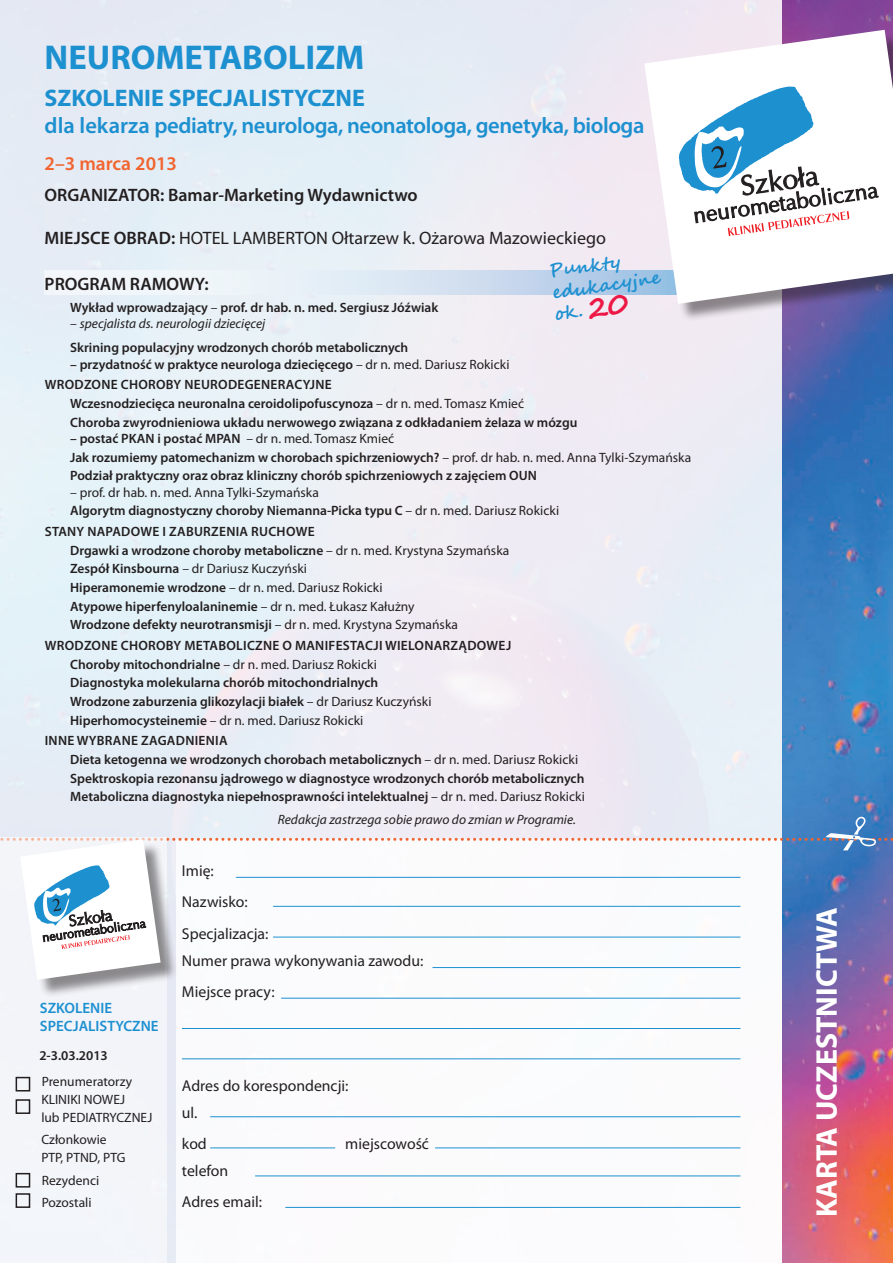
<style>
.page{position:relative;width:893px;height:1263px;background:#fff}
.page>*{position:absolute;margin:0;border:0;box-sizing:border-box;transform-origin:0 0}
.t1{font:700 34.5px "Myriad Pro";color:#1d90d0}
.t2{font:700 30px "Myriad Pro";color:#fff}
.t3{font:700 24px "Myriad Pro";color:#1d90d0}
.t4{font:600 22.5px "Myriad Pro";letter-spacing:-.02em;color:#1d90d0}
.t5{font:600 19.5px "Myriad Pro";color:#f2642f}
.t6{font:18px "Myriad Pro";color:#231f20}
.t7{font:600 18px "Myriad Pro";color:#231f20}
.t8{font:700 18px/21.6px "Segoe Script";color:#1d90d0}
.t9{font:15.75px/31.2px "Myriad Pro";color:#231f20}
.t10{font:600 15px/18px "Myriad Pro";color:#1d90d0}
.t11{font:600 13.5px/18.6px "Myriad Pro";color:#231f20}
.t12{font:13.5px/18px "Myriad Pro";color:#231f20}
.t13{font:600 13.5px "Myriad Pro";letter-spacing:.02em;color:#231f20}
.t14{font:italic 13.5px "Myriad Pro";color:#231f20}
.s1{font-weight:600}
.s2{font-size:28.35px;color:#ed1845}
.s3{font-weight:400}
.s4{font-weight:400;font-style:italic}
</style>
<div class="page">
<img style="left:781px;top:0;width:112px;height:1263px">
<div style="left:0;top:0;width:781px;height:1263px;background:#e8edf5"></div>
<svg style="left:45px;top:271px;width:599px;height:24px"></svg>
<div style="left:176px;top:839px;width:605px;height:424px;background:#fff"></div>
<hr style="left:182px;top:1058px;width:558px;height:1px;background:#1d90d0">
<hr style="left:281px;top:998px;width:459px;height:1px;background:#1d90d0">
<hr style="left:182px;top:1028px;width:558px;height:1px;background:#1d90d0">
<hr style="left:210px;top:1116px;width:530px;height:1px;background:#1d90d0">
<hr style="left:210px;top:1147px;width:125px;height:1px;background:#1d90d0">
<hr style="left:255px;top:1175px;width:485px;height:1px;background:#1d90d0">
<hr style="left:435px;top:1147px;width:305px;height:1px;background:#1d90d0">
<hr style="left:285px;top:1207px;width:455px;height:1px;background:#1d90d0">
<div style="left:0;top:838px;width:167px;height:425px;background:#f3f5f9"></div>
<div style="left:16px;top:1077px;width:14px;height:14px;border:2px solid #231f20"></div>
<div style="left:16px;top:1173px;width:14px;height:14px;border:2px solid #231f20"></div>
<div style="left:16px;top:1193px;width:14px;height:15px;border:2px solid #231f20"></div>
<div style="left:647px;top:33px;width:246px;height:289px;background:#231f20;opacity:.5"></div>
<svg style="left:644px;top:30px;width:249px;height:274px;fill:#fff"></svg>
<svg style="left:678px;top:86px;width:200px;height:150px"></svg>
<div style="left:23px;top:842px;width:156px;height:156px;background:#231f20;opacity:.5"></div>
<svg style="left:0;top:817px;width:893px;height:163px"></svg>
<div style="left:16px;top:1099px;width:14px;height:15px;border:2px solid #231f20"></div>
<h1 class="t1" style="left:45px;top:35px;width:321px">NEUROMETABOLIZM</h1>
<h3 class="t3" style="left:45px;top:83px;width:322px">SZKOLENIE SPECJALISTYCZNE</h3>
<h3 class="t4" style="left:45px;top:112px;width:601px">dla lekarza pediatry, neurologa, neonatologa, genetyka, biologa</h3>
<h3 class="t5" style="left:45px;top:151px;width:134px">2–3 marca 2013</h3>
<h3 class="t7" style="left:45px;top:183px;width:375px">ORGANIZATOR: Bamar-Marketing Wydawnictwo</h3>
<h3 class="t6" style="left:45px;top:227px;width:563px"><span class="s1">MIEJSCE OBRAD:</span> HOTEL LAMBERTON Ołtarzew k. Ożarowa Mazowieckiego</h3>
<h3 class="t8" style="left:548px;top:261px;width:111px;rotate:-8deg">Punkty edukacyjne ok. <span class="s2">20</span></h3>
<h3 class="t7" style="left:45px;top:272px;width:166px">PROGRAM RAMOWY:</h3>
<p class="t11" style="left:70px;top:298px;width:370px">Wykład wprowadzający <span class="s3">–</span> prof. dr hab. n. med. Sergiusz Jóźwiak</p>
<p class="t11" style="left:70px;top:312px;width:340px;line-height:23.7px"><span class="s3">–</span> <span class="s4">specjalista ds. neurologii dziecięcej<br></span>Skrining populacyjny wrodzonych chorób metabolicznych</p>
<p class="t11" style="left:45px;top:353px;width:466px;line-height:20.7px;text-indent:25px">– przydatność w praktyce neurologa dziecięcego <span class="s3">– dr n. med. Dariusz Rokicki<br></span>Wrodzone choro</p>
<p class="t11" style="left:70px;top:375px;width:509px;text-indent:96px">by neurodegenera cyjne<br>Wczesnodziecięca neuronalna ceroidolipofuscynoza <span class="s3">– dr n. med. Tomasz Kmieć<br></span>Choroba zwyrodnieniowa układu nerwowego związana z odkładaniem żelaza w mózgu</p>
<p class="t11" style="left:70px;top:429px;width:623px">– postać PKAN i postać MPAN <span class="s3">– dr n. med. Tomasz Kmieć<br></span>Jak rozumiemy patomechanizm w chorobach spichrzeniowych? <span class="s3">– prof. dr hab. n. med. Anna Tylki-Szymańska<br></span>Podział praktyczny oraz obraz kliniczny chorób spichrzeniowych z zajęciem OUN</p>
<p class="t12" style="left:70px;top:483px;width:490px;line-height:18.6px">– prof. dr hab. n. med. Anna Tylki-Szymańska<br><span class="s1">Algorytm diagnostyczny choroby Niemanna-Picka typu C</span> – dr n. med. Dariusz Rokicki</p>
<p class="t11" style="left:45px;top:522px;width:59px">Stany napa</p>
<p class="t11" style="left:121px;top:522px;width:15px">dow</p>
<p class="t13" style="left:153px;top:523px;width:139px">e i zaburzenia ruchow</p>
<p class="t11" style="left:70px;top:522px;width:441px;text-indent:238px">e<br>Drgawki a wrodzone choroby metaboliczne <span class="s3">– dr n. med. Krystyna Szymańska </span>Zespół Kinsbourna <span class="s3">– dr Dariusz Kuczyński<br></span>Hiperamonemie wrodzone <span class="s3">– dr n. med. Dariusz Rokicki<br></span>Atypowe hiperfenyloalaninemie <span class="s3">– dr n. med. Łukasz Kałużny<br></span>Wrodzone defekty neurotransmisji <span class="s3">– dr n. med. Krystyna Szymańska</span></p>
<p class="t13" style="left:45px;top:637px;width:104px">Wrodzone choro</p>
<p class="t13" style="left:166px;top:637px;width:317px">by metaboliczne o ma nifestacji wielonarządow</p>
<p class="t11" style="left:499px;top:636px;width:13px">ej</p>
<p class="t11" style="left:70px;top:655px;width:363px">Choroby mitochondrialne <span class="s3">– dr n. med. Dariusz Rokicki </span>Diagnostyka molekularna chorób mitochondrialnych Wrodzone zaburzenia glikozylacji białek <span class="s3">– dr Dariusz Kuczyński </span>Hiperhomocysteinemie <span class="s3">– dr n. med. Dariusz Rokicki</span></p>
<p class="t11" style="left:45px;top:731px;width:114px">Inne wybra ne zaga</p>
<p class="t11" style="left:70px;top:731px;width:516px;text-indent:106px">dnienia<br>Dieta ketogenna we wrodzonych chorobach metabolicznych <span class="s3">– dr n. med. Dariusz Rokicki </span>Spektroskopia rezonansu jądrowego w diagnostyce wrodzonych chorób metabolicznych Metaboliczna diagnostyka niepełnosprawności intelektualnej <span class="s3">– dr n. med. Dariusz Rokicki</span></p>
<p class="t14" style="left:278px;top:811px;width:300px">Redakcja zastrzega sobie prawo do zmian w Programie.</p>
<p class="t10" style="left:40px;top:999px;width:94px">SZKOLENIE<br>SPECJALISTYCZNE</p>
<p class="t11" style="left:39px;top:1046px;width:70px">2-3.03.2013</p>
<p class="t12" style="left:41px;top:1072px;width:113px">Prenumeratorzy<br>KLINIKI NOWEJ<br>lub PEDIATRYCZNEJ</p>
<p class="t12" style="left:41px;top:1130px;width:86px">Członkowie<br>PTP, PTND, PTG</p>
<p class="t12" style="left:42px;top:1169px;width:59px;line-height:22.2px">Rezydenci<br>Pozostali</p>
<p class="t9" style="left:182px;top:855px;width:88px">Imię:<br>Nazwisko:<br>Specjalizacja:</p>
<p class="t9" style="left:182px;top:944px;width:243px">Numer prawa wykonywania zawodu:<br>Miejsce pracy:</p>
<p class="t9" style="left:182px;top:1071px;width:168px;line-height:27px">Adres do korespondencji: ul.</p>
<p class="t9" style="left:182px;top:1128px;width:26px">kod</p>
<p class="t9" style="left:345px;top:1128px;width:85px">miejscowość</p>
<p class="t9" style="left:182px;top:1155px;width:82px">telefon<br>Adres email:</p>
<h2 class="t2" style="left:807px;top:1217px;width:312px;rotate:-90deg">KARTA UCZESTNICTWA</h2>
</div>
